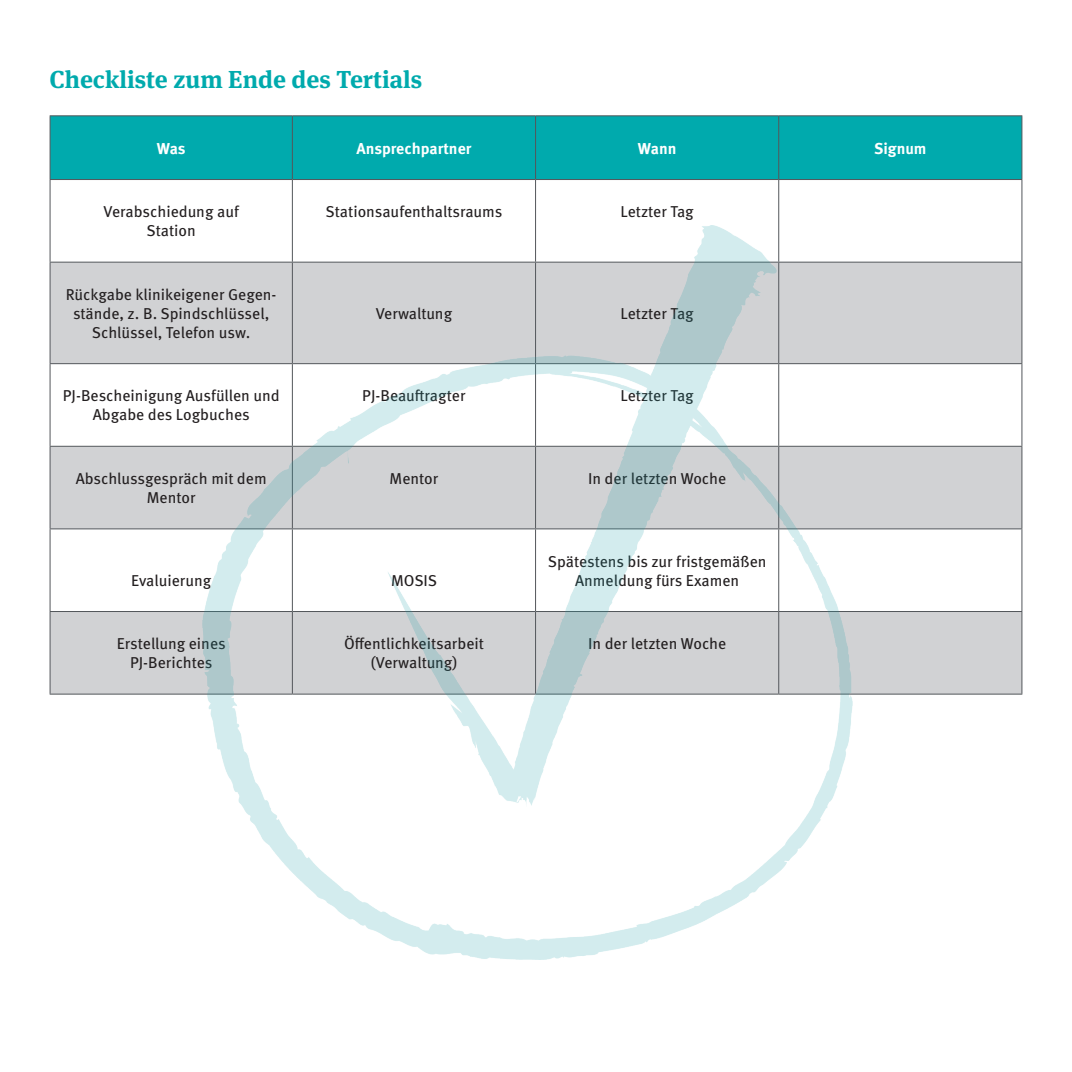
<style>
.page{position:relative;width:1072px;height:1072px;background:#fff}
.page>*{position:absolute;margin:0;border:0;box-sizing:border-box;transform-origin:0 0}
.t1{font:700 24.5px "Meta Serif Pro";color:#00aaad}
.t2{font:15.75px/18.9px "Meta Pro";color:#231f20;text-align:center}
.t3{font:700 15.75px "Meta Pro";color:#fff}
</style>
<div class="page">
<div style="left:51px;top:116px;width:970px;height:63px;background:#00aaad"></div>
<div style="left:51px;top:263px;width:970px;height:100px;background:#d1d2d4"></div>
<svg style="left:51px;top:447px;width:970px;height:246px;fill:#d1d2d4"></svg>
<hr style="left:1021px;top:180px;width:1px;height:82px;background:#53575b">
<hr style="left:778px;top:115px;width:244px;height:1px;background:#53575b">
<hr style="left:1021px;top:116px;width:1px;height:63px;background:#53575b">
<hr style="left:50px;top:179px;width:242px;height:1px;background:#53575b">
<hr style="left:292px;top:179px;width:243px;height:1px;background:#53575b">
<hr style="left:535px;top:179px;width:243px;height:1px;background:#53575b">
<hr style="left:778px;top:179px;width:244px;height:1px;background:#53575b">
<hr style="left:50px;top:262px;width:242px;height:1px;background:#53575b">
<hr style="left:778px;top:262px;width:244px;height:1px;background:#53575b">
<hr style="left:1021px;top:262px;width:1px;height:101px;background:#53575b">
<hr style="left:50px;top:363px;width:242px;height:1px;background:#53575b">
<hr style="left:778px;top:363px;width:244px;height:1px;background:#53575b">
<hr style="left:1021px;top:364px;width:1px;height:82px;background:#53575b">
<hr style="left:50px;top:446px;width:242px;height:1px;background:#53575b">
<hr style="left:778px;top:446px;width:244px;height:1px;background:#53575b">
<hr style="left:1021px;top:447px;width:1px;height:81px;background:#53575b">
<hr style="left:50px;top:528px;width:242px;height:1px;background:#53575b">
<hr style="left:778px;top:528px;width:244px;height:1px;background:#53575b">
<hr style="left:1021px;top:529px;width:1px;height:82px;background:#53575b">
<hr style="left:50px;top:611px;width:242px;height:1px;background:#53575b">
<hr style="left:778px;top:611px;width:244px;height:1px;background:#53575b">
<hr style="left:1021px;top:612px;width:1px;height:81px;background:#53575b">
<hr style="left:50px;top:693px;width:242px;height:1px;background:#53575b">
<hr style="left:778px;top:693px;width:244px;height:1px;background:#53575b">
<hr style="left:50px;top:115px;width:242px;height:1px;background:#53575b">
<hr style="left:50px;top:116px;width:1px;height:63px;background:#53575b">
<hr style="left:50px;top:180px;width:1px;height:82px;background:#53575b">
<hr style="left:50px;top:262px;width:1px;height:101px;background:#53575b">
<hr style="left:50px;top:364px;width:1px;height:82px;background:#53575b">
<hr style="left:50px;top:447px;width:1px;height:81px;background:#53575b">
<hr style="left:50px;top:529px;width:1px;height:82px;background:#53575b">
<hr style="left:50px;top:612px;width:1px;height:81px;background:#53575b">
<hr style="left:292px;top:115px;width:243px;height:1px;background:#53575b">
<hr style="left:292px;top:116px;width:1px;height:63px;background:#53575b">
<hr style="left:292px;top:180px;width:1px;height:82px;background:#53575b">
<hr style="left:535px;top:115px;width:243px;height:1px;background:#53575b">
<hr style="left:535px;top:116px;width:1px;height:63px;background:#53575b">
<hr style="left:778px;top:116px;width:1px;height:63px;background:#53575b">
<hr style="left:535px;top:180px;width:1px;height:82px;background:#53575b">
<hr style="left:778px;top:180px;width:1px;height:82px;background:#53575b">
<img style="left:202px;top:226px;width:650px;height:733px">
<h1 class="t1" style="left:50px;top:60px;width:374px">Checkliste zum Ende des Tertials</h1>
<p class="t3" style="left:157px;top:136px;width:30px">Was</p>
<p class="t3" style="left:356px;top:136px;width:116px">Ansprechpartner</p>
<p class="t3" style="left:638px;top:136px;width:40px">Wann</p>
<p class="t3" style="left:874px;top:136px;width:54px">Signum</p>
<p class="t2" style="left:104px;top:201px;width:137px">Verabschiedung auf<br>Station</p>
<p class="t2" style="left:325px;top:201px;width:178px">Stationsaufenthaltsraums</p>
<p class="t2" style="left:620px;top:201px;width:75px">Letzter Tag</p>
<p class="t2" style="left:66px;top:284px;width:212px">Rückgabe klinikeigener Gegen&shy;stände, z. B. Spindschlüssel,<br>Schlüssel, Telefon usw.</p>
<p class="t2" style="left:376px;top:303px;width:78px">Verwaltung</p>
<p class="t2" style="left:620px;top:303px;width:75px">Letzter Tag</p>
<p class="t2" style="left:63px;top:385px;width:218px">PJ-Bescheinigung Ausfüllen und<br>Abgabe des Logbuches</p>
<p class="t2" style="left:362px;top:385px;width:105px">PJ-Beauftragter</p>
<p class="t2" style="left:620px;top:385px;width:75px">Letzter Tag</p>
<p class="t2" style="left:76px;top:468px;width:192px">Abschlussgespräch mit dem<br>Mentor</p>
<p class="t2" style="left:389px;top:468px;width:50px">Mentor</p>
<p class="t2" style="left:588px;top:468px;width:140px">In der letzten Woche</p>
<p class="t2" style="left:131px;top:569px;width:82px">Evaluierung</p>
<p class="t2" style="left:391px;top:569px;width:48px">MOSIS</p>
<p class="t2" style="left:547px;top:550px;width:220px">Spätestens bis zur fristgemäßen<br>Anmeldung fürs Examen</p>
<p class="t2" style="left:117px;top:633px;width:110px">Erstellung eines<br>PJ-Berichtes</p>
<p class="t2" style="left:344px;top:633px;width:141px">Öffentlichkeitsarbeit (Verwaltung)</p>
<p class="t2" style="left:588px;top:633px;width:140px">In der letzten Woche</p>
</div>
